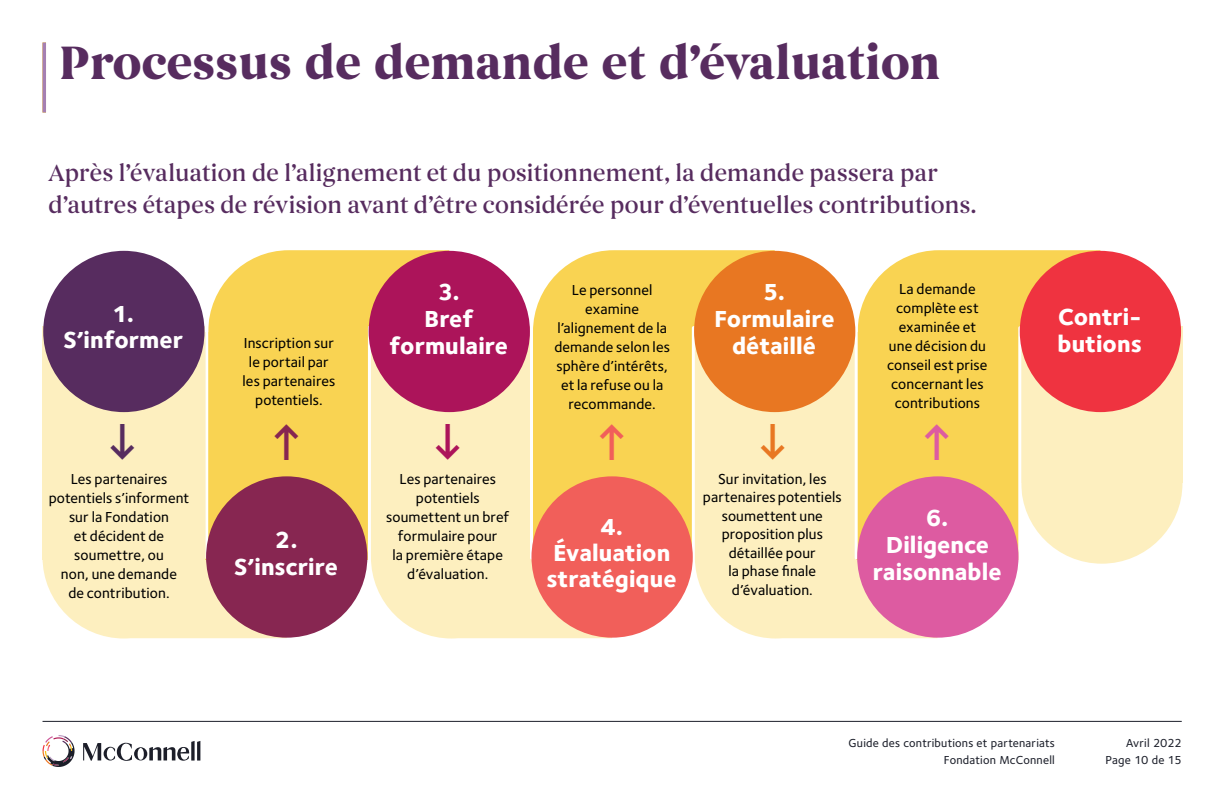
<style>
.page{position:relative;width:1224px;height:792px;background:#fff}
.page>*{position:absolute;margin:0;border:0;box-sizing:border-box;transform-origin:0 0}
.t1{font:700 48px "Begum";letter-spacing:-.01em;color:#572c5f}
.t2{font:32px "Inter V";color:#572c5f}
.t3{font:32px "Inter V";color:#ac145a}
.t4{font:32px "Inter V";color:#e87722}
.t5{font:32px "Inter V";color:#872651}
.t6{font:32px "Inter V";color:#f15f5a}
.t7{font:32px "Inter V";color:#dd5ba1}
.t8{font:500 24px/32px "Begum";letter-spacing:-.015em;color:#572c5f}
.t9{font:800 24px/27px "Foundry Sterling";color:#fff;text-align:center}
.t10{font:500 15px/19px "Foundry Sterling";letter-spacing:.01em;color:#000;text-align:center}
.t11{font:500 12px/17px "Foundry Sterling";letter-spacing:.02em;color:#1c1f2a;text-align:right}
</style>
<div class="page">
<hr style="left:43px;top:721px;width:1139px;height:1px;background:#1c1f2a">
<svg style="left:83px;top:741px;width:117px;height:20px"></svg>
<svg style="left:43px;top:735px;width:32px;height:32px"></svg>
<div style="left:1021px;top:402px;width:162px;height:162px;background:#fdefbf;border-radius:50%"></div>
<svg style="left:208px;top:250px;width:241px;height:82px;background:#f9d663"></svg>
<svg style="left:533px;top:250px;width:242px;height:81px;background:#f9d763"></svg>
<svg style="left:858px;top:250px;width:242px;height:82px;background:#f9d763"></svg>
<svg style="left:43px;top:560px;width:243px;height:79px;background:#fdf0c5"></svg>
<svg style="left:371px;top:560px;width:241px;height:79px;background:#fdf0c6"></svg>
<svg style="left:695px;top:560px;width:242px;height:79px;background:#fdf0c6"></svg>
<div style="left:43px;top:326px;width:162px;height:234px;background:#fdefbf"></div>
<div style="left:368px;top:326px;width:163px;height:234px;background:#fdefbf"></div>
<div style="left:693px;top:326px;width:163px;height:234px;background:#fdefbf"></div>
<div style="left:1020px;top:326px;width:163px;height:157px;background:#fdefbf"></div>
<div style="left:205px;top:332px;width:163px;height:228px;background:#f9d352"></div>
<div style="left:533px;top:331px;width:159px;height:228px;background:#f9d352"></div>
<div style="left:856px;top:332px;width:163px;height:228px;background:#f9d352"></div>
<hr style="left:43px;top:43px;width:3px;height:70px;background:#a57fb2">
<hr style="left:205px;top:280px;width:3px;height:278px;background:#fff">
<hr style="left:368px;top:328px;width:3px;height:284px;background:#fff">
<hr style="left:530px;top:273px;width:3px;height:285px;background:#fff">
<hr style="left:692px;top:328px;width:3px;height:290px;background:#fff">
<hr style="left:1018px;top:328px;width:3px;height:290px;background:#fff">
<hr style="left:855px;top:242px;width:3px;height:316px;background:#fff">
<div style="left:206px;top:476px;width:161px;height:162px;background:#872651;border-radius:50%"></div>
<div style="left:531px;top:476px;width:162px;height:162px;background:#f15f5a;border-radius:50%"></div>
<div style="left:857px;top:476px;width:161px;height:162px;background:#dd5ba1;border-radius:50%"></div>
<div style="left:43px;top:251px;width:162px;height:161px;background:#572c5f;border-radius:50%"></div>
<div style="left:369px;top:251px;width:161px;height:161px;background:#ac145a;border-radius:50%"></div>
<div style="left:694px;top:251px;width:161px;height:161px;background:#e87722;border-radius:50%"></div>
<div style="left:1020px;top:251px;width:161px;height:161px;background:#ef3340;border-radius:50%"></div>
<h1 class="t1" style="left:59px;top:33px;width:884px">Processus de demande et d’évaluation</h1>
<h3 class="t8" style="left:48px;top:157px;width:930px">Après l’évaluation de l’alignement et du positionnement, la demande passera par d’autres étapes de révision avant d’être considérée pour d’éventuelles contributions.</h3>
<h3 class="t9" style="left:63px;top:302px;width:121px;line-height:26px">1.<br>S’informer</h3>
<p class="t10" style="left:243px;top:334px;width:94px">Inscription sur le portail par les partenaires potentiels.</p>
<p class="t10" style="left:554px;top:281px;width:117px">Le personnel examine l’alignement de la demande selon les sphère d’intérêts, et la refuse ou la recommande.</p>
<p class="t10" style="left:887px;top:280px;width:102px">La demande complète est examinée et une décision du conseil est prise concernant les</p>
<h3 class="t9" style="left:389px;top:280px;width:120px">3.<br>Bref formulaire</h3>
<h3 class="t9" style="left:714px;top:280px;width:122px">5.<br>Formulaire détaillé</h3>
<p class="t10" style="left:895px;top:394px;width:87px">contributions</p>
<h2 class="t5" style="left:263px;top:464px;width:44px;rotate:-90deg">⟶</h2>
<h2 class="t6" style="left:589px;top:464px;width:44px;rotate:-90deg">⟶</h2>
<h2 class="t7" style="left:914px;top:464px;width:44px;rotate:-90deg">⟶</h2>
<h2 class="t2" style="left:146px;top:420px;width:44px;rotate:90deg">⟶</h2>
<h2 class="t3" style="left:471px;top:420px;width:44px;rotate:90deg">⟶</h2>
<h2 class="t4" style="left:796px;top:420px;width:44px;rotate:90deg">⟶</h2>
<p class="t10" style="left:49px;top:469px;width:142px">Les partenaires potentiels s’informent sur la Fondation<br>et décident de soumettre, ou<br>non, une demande<br>de contribution.</p>
<p class="t10" style="left:386px;top:469px;width:125px">Les partenaires potentiels soumettent un bref formulaire pour<br>la première étape d’évaluation.</p>
<p class="t10" style="left:703px;top:470px;width:140px;line-height:18.5px">Sur invitation, les partenaires potentiels soumettent une proposition plus détaillée pour<br>la phase finale d’évaluation.</p>
<h3 class="t9" style="left:546px;top:515px;width:132px;line-height:26px">4.<br>Évaluation stratégique</h3>
<h3 class="t9" style="left:873px;top:505px;width:130px">6.<br>Diligence raisonnable</h3>
<h3 class="t9" style="left:234px;top:527px;width:105px">2.<br>S’inscrire</h3>
<h3 class="t9" style="left:1058px;top:304px;width:86px;text-align:left">Contri&shy;butions</h3>
<p class="t11" style="left:849px;top:734px;width:208px">Guide des contributions et partenariats<br>Fondation McConnell</p>
<p class="t11" style="left:1106px;top:734px;width:78px">Avril 2022<br>Page 10 de 15</p>
</div>
